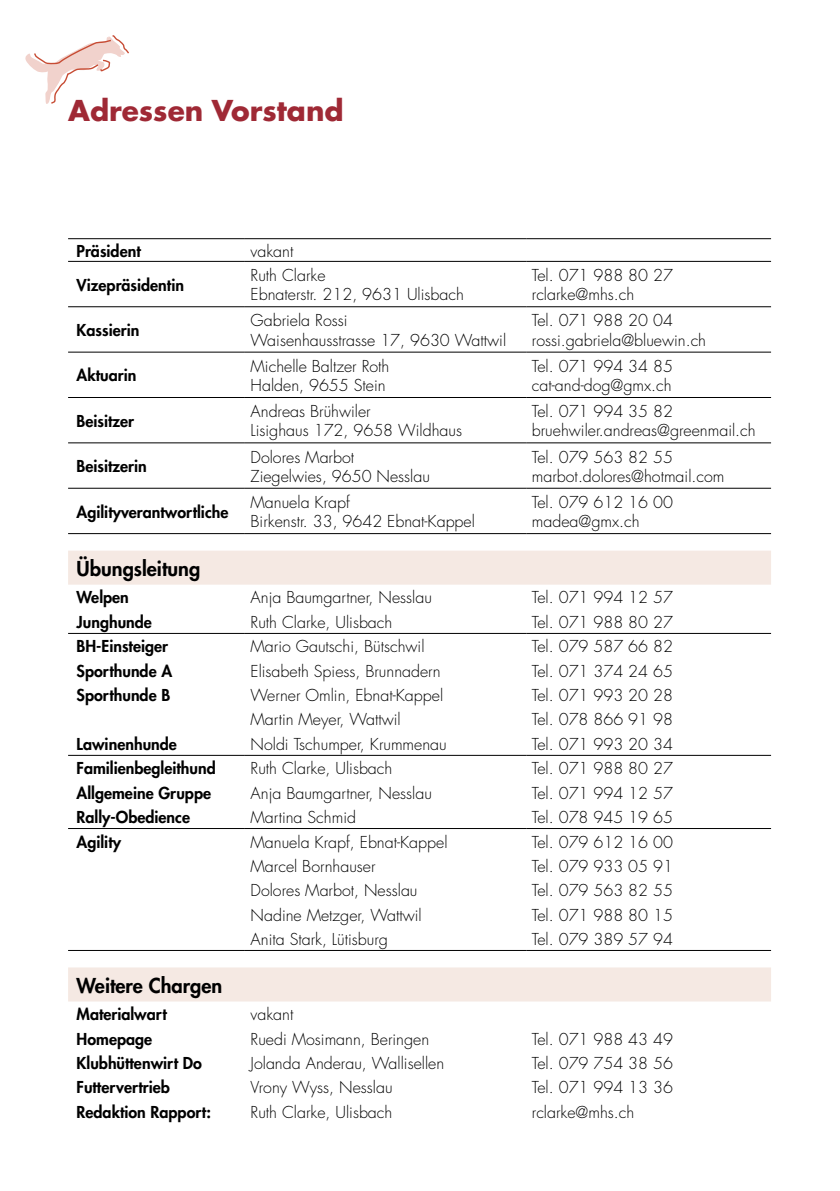
<style>
.page{position:relative;width:840px;height:1191px;background:#fff}
.page>*{position:absolute;margin:0;border:0;box-sizing:border-box;transform-origin:0 0}
.t1{font:700 28px "Futura Std";color:#9f2935}
.t2{font:800 20px "Futura Std";color:#000}
.t3{font:300 16px/19.2px "Futura Std";color:#000}
.t4{font:800 16px "Futura Std";color:#000}
</style>
<div class="page">
<svg style="left:68px;top:550px;width:702px;height:451px"></svg>
<hr style="left:68px;top:238px;width:177px;height:1px;background:#000">
<hr style="left:245px;top:238px;width:281px;height:1px;background:#000">
<hr style="left:526px;top:238px;width:244px;height:1px;background:#000">
<hr style="left:68px;top:261px;width:177px;height:1px;background:#000">
<hr style="left:245px;top:261px;width:281px;height:1px;background:#000">
<hr style="left:526px;top:261px;width:244px;height:1px;background:#000">
<hr style="left:68px;top:306px;width:177px;height:1px;background:#000">
<hr style="left:245px;top:306px;width:281px;height:1px;background:#000">
<hr style="left:526px;top:306px;width:244px;height:1px;background:#000">
<hr style="left:68px;top:351px;width:177px;height:1px;background:#000">
<hr style="left:245px;top:351px;width:281px;height:1px;background:#000">
<hr style="left:526px;top:351px;width:244px;height:1px;background:#000">
<hr style="left:68px;top:397px;width:177px;height:1px;background:#000">
<hr style="left:245px;top:397px;width:281px;height:1px;background:#000">
<hr style="left:526px;top:397px;width:244px;height:1px;background:#000">
<hr style="left:68px;top:442px;width:177px;height:1px;background:#000">
<hr style="left:245px;top:442px;width:281px;height:1px;background:#000">
<hr style="left:526px;top:442px;width:244px;height:1px;background:#000">
<hr style="left:68px;top:488px;width:177px;height:1px;background:#000">
<hr style="left:245px;top:488px;width:281px;height:1px;background:#000">
<hr style="left:526px;top:488px;width:244px;height:1px;background:#000">
<hr style="left:68px;top:533px;width:177px;height:1px;background:#000">
<hr style="left:245px;top:533px;width:281px;height:1px;background:#000">
<hr style="left:526px;top:533px;width:244px;height:1px;background:#000">
<hr style="left:68px;top:633px;width:177px;height:1px;background:#000">
<hr style="left:245px;top:633px;width:281px;height:1px;background:#000">
<hr style="left:526px;top:633px;width:244px;height:1px;background:#000">
<hr style="left:68px;top:755px;width:177px;height:1px;background:#000">
<hr style="left:245px;top:755px;width:281px;height:1px;background:#000">
<hr style="left:526px;top:755px;width:244px;height:1px;background:#000">
<hr style="left:68px;top:828px;width:177px;height:1px;background:#000">
<hr style="left:245px;top:828px;width:281px;height:1px;background:#000">
<hr style="left:526px;top:828px;width:244px;height:1px;background:#000">
<hr style="left:68px;top:950px;width:177px;height:1px;background:#000">
<hr style="left:245px;top:950px;width:281px;height:1px;background:#000">
<hr style="left:526px;top:950px;width:244px;height:1px;background:#000">
<svg style="left:25px;top:35px;width:104px;height:69px"></svg>
<h1 class="t1" style="left:68px;top:92px;width:277px">Adressen Vorstand</h1>
<p class="t4" style="left:77px;top:241px;width:66px">Präsident</p>
<p class="t3" style="left:250px;top:242px;width:44px">vakant</p>
<p class="t4" style="left:77px;top:275px;width:109px">Vizepräsidentin</p>
<p class="t3" style="left:250px;top:266px;width:215px">Ruth Clarke<br>Ebnaterstr. 212, 9631 Ulisbach</p>
<p class="t3" style="left:531px;top:266px;width:142px">Tel. 071 988 80 27 rclarke@mhs.ch</p>
<p class="t4" style="left:77px;top:320px;width:64px">Kassierin</p>
<p class="t3" style="left:250px;top:311px;width:257px">Gabriela Rossi<br>Waisenhausstrasse 17, 9630 Wattwil</p>
<p class="t3" style="left:531px;top:311px;width:176px">Tel. 071 988 20 04 rossi.gabriela@bluewin.ch</p>
<p class="t4" style="left:77px;top:365px;width:61px">Aktuarin</p>
<p class="t3" style="left:250px;top:357px;width:140px">Michelle Baltzer Roth<br>Halden, 9655 Stein</p>
<p class="t3" style="left:531px;top:357px;width:142px">Tel. 071 994 34 85 cat-and-dog@gmx.ch</p>
<p class="t4" style="left:77px;top:411px;width:59px">Beisitzer</p>
<p class="t3" style="left:250px;top:402px;width:213px">Andreas Brühwiler<br>Lisighaus 172, 9658 Wildhaus</p>
<p class="t3" style="left:531px;top:402px;width:225px">Tel. 071 994 35 82 bruehwiler.andreas@greenmail.ch</p>
<p class="t4" style="left:77px;top:456px;width:72px">Beisitzerin</p>
<p class="t3" style="left:250px;top:447px;width:181px">Dolores Marbot<br>Ziegelwies, 9650 Nesslau</p>
<p class="t3" style="left:531px;top:447px;width:194px">Tel. 079 563 82 55 marbot.dolores@hotmail.com</p>
<p class="t4" style="left:77px;top:501px;width:153px">Agilityverantwortliche</p>
<p class="t3" style="left:250px;top:493px;width:226px">Manuela Krapf<br>Birkenstr. 33, 9642 Ebnat-Kappel</p>
<p class="t3" style="left:531px;top:493px;width:142px">Tel. 079 612 16 00 madea@gmx.ch</p>
<p class="t2" style="left:77px;top:556px;width:125px">Übungsleitung</p>
<p class="t4" style="left:77px;top:587px;width:54px">Welpen</p>
<p class="t3" style="left:250px;top:588px;width:183px">Anja Baumgartner, Nesslau</p>
<p class="t3" style="left:531px;top:588px;width:142px">Tel. 071 994 12 57</p>
<p class="t4" style="left:77px;top:611px;width:77px">Junghunde</p>
<p class="t3" style="left:250px;top:612px;width:143px">Ruth Clarke, Ulisbach</p>
<p class="t3" style="left:531px;top:612px;width:142px">Tel. 071 988 80 27</p>
<p class="t4" style="left:77px;top:636px;width:93px">BH-Einsteiger</p>
<p class="t3" style="left:250px;top:637px;width:175px">Mario Gautschi, Bütschwil</p>
<p class="t3" style="left:531px;top:637px;width:142px">Tel. 079 587 66 82</p>
<p class="t4" style="left:77px;top:660px;width:97px">Sporthunde A</p>
<p class="t3" style="left:250px;top:661px;width:191px">Elisabeth Spiess, Brunnadern</p>
<p class="t3" style="left:531px;top:661px;width:142px">Tel. 071 374 24 65</p>
<p class="t4" style="left:77px;top:685px;width:95px">Sporthunde B</p>
<p class="t3" style="left:250px;top:686px;width:194px">Werner Omlin, Ebnat-Kappel</p>
<p class="t3" style="left:531px;top:686px;width:142px">Tel. 071 993 20 28</p>
<p class="t3" style="left:250px;top:710px;width:152px">Martin Meyer, Wattwil</p>
<p class="t3" style="left:531px;top:710px;width:142px">Tel. 078 866 91 98</p>
<p class="t4" style="left:77px;top:733px;width:102px">Lawinenhunde</p>
<p class="t3" style="left:250px;top:734px;width:198px">Noldi Tschumper, Krummenau</p>
<p class="t3" style="left:531px;top:734px;width:142px">Tel. 071 993 20 34</p>
<p class="t4" style="left:77px;top:758px;width:141px">Familienbegleithund</p>
<p class="t3" style="left:250px;top:759px;width:143px">Ruth Clarke, Ulisbach</p>
<p class="t3" style="left:531px;top:759px;width:142px">Tel. 071 988 80 27</p>
<p class="t4" style="left:77px;top:782px;width:136px">Allgemeine Gruppe</p>
<p class="t3" style="left:250px;top:783px;width:183px">Anja Baumgartner, Nesslau</p>
<p class="t3" style="left:531px;top:783px;width:142px">Tel. 071 994 12 57</p>
<p class="t4" style="left:77px;top:806px;width:115px">Rally-Obedience</p>
<p class="t3" style="left:250px;top:807px;width:107px">Martina Schmid</p>
<p class="t3" style="left:531px;top:807px;width:142px">Tel. 078 945 19 65</p>
<p class="t4" style="left:77px;top:831px;width:46px">Agility</p>
<p class="t3" style="left:250px;top:832px;width:198px">Manuela Krapf, Ebnat-Kappel</p>
<p class="t3" style="left:531px;top:832px;width:142px">Tel. 079 612 16 00</p>
<p class="t3" style="left:250px;top:856px;width:126px">Marcel Bornhauser</p>
<p class="t3" style="left:531px;top:856px;width:142px">Tel. 079 933 05 91</p>
<p class="t3" style="left:250px;top:881px;width:168px">Dolores Marbot, Nesslau</p>
<p class="t3" style="left:531px;top:881px;width:142px">Tel. 079 563 82 55</p>
<p class="t3" style="left:250px;top:905px;width:172px">Nadine Metzger, Wattwil</p>
<p class="t3" style="left:531px;top:905px;width:142px">Tel. 071 988 80 15</p>
<p class="t3" style="left:250px;top:929px;width:139px">Anita Stark, Lütisburg</p>
<p class="t3" style="left:531px;top:929px;width:142px">Tel. 079 389 57 94</p>
<p class="t2" style="left:77px;top:972px;width:147px">Weitere Chargen</p>
<p class="t4" style="left:77px;top:1004px;width:92px">Materialwart</p>
<p class="t3" style="left:250px;top:1005px;width:44px">vakant</p>
<p class="t4" style="left:77px;top:1028px;width:77px">Homepage</p>
<p class="t3" style="left:250px;top:1029px;width:180px">Ruedi Mosimann, Beringen</p>
<p class="t3" style="left:531px;top:1029px;width:142px">Tel. 071 988 43 49</p>
<p class="t4" style="left:77px;top:1053px;width:127px">Klubhüttenwirt Do</p>
<p class="t3" style="left:250px;top:1054px;width:195px">Jolanda Anderau, Wallisellen</p>
<p class="t3" style="left:531px;top:1054px;width:142px">Tel. 079 754 38 56</p>
<p class="t4" style="left:77px;top:1077px;width:95px">Futtervertrieb</p>
<p class="t3" style="left:250px;top:1078px;width:143px">Vrony Wyss, Nesslau</p>
<p class="t3" style="left:531px;top:1078px;width:142px">Tel. 071 994 13 36</p>
<p class="t4" style="left:77px;top:1101px;width:136px">Redaktion Rapport:</p>
<p class="t3" style="left:250px;top:1103px;width:143px">Ruth Clarke, Ulisbach</p>
<p class="t3" style="left:531px;top:1103px;width:104px">rclarke@mhs.ch</p>
</div>
